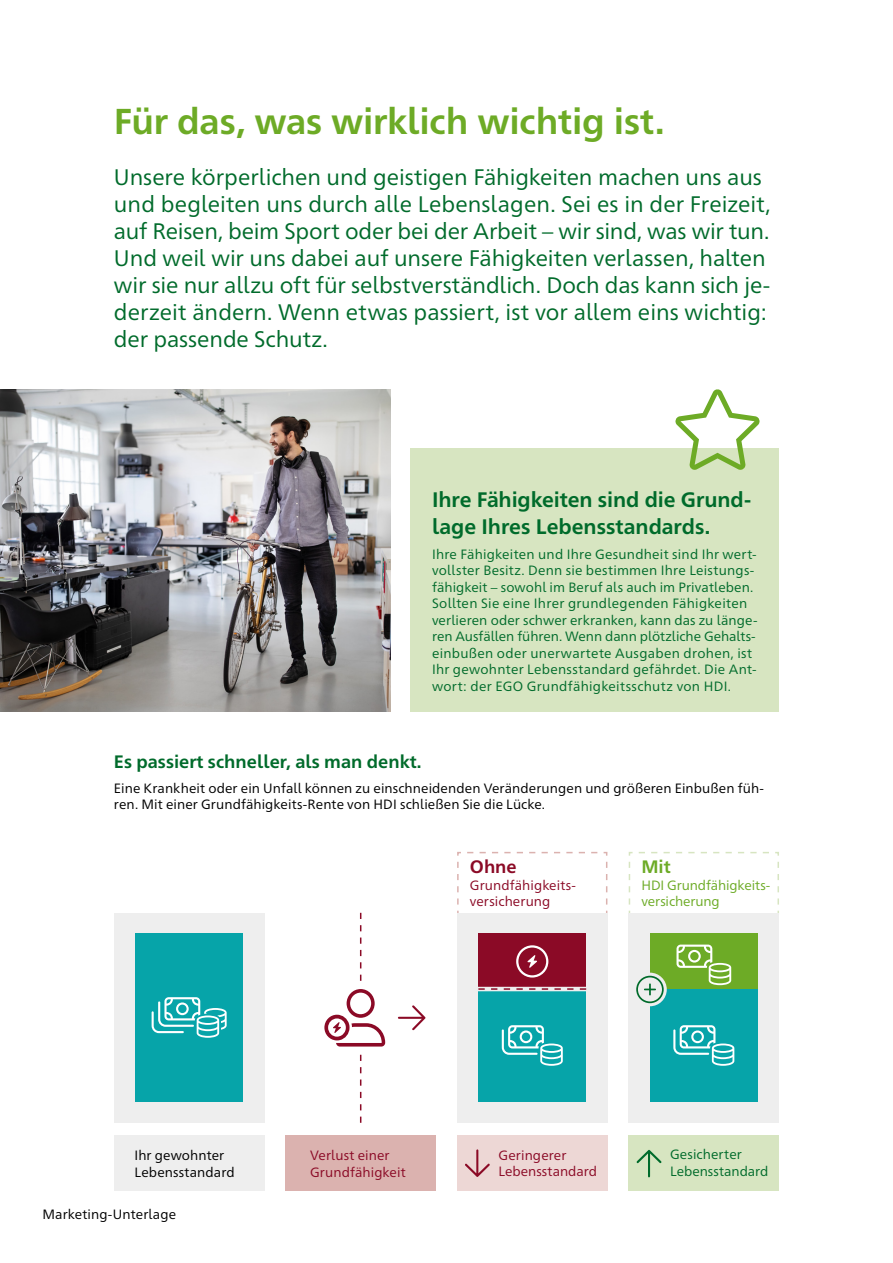
<style>
.page{position:relative;width:893px;height:1263px;background:#fff}
.page>*{position:absolute;margin:0;border:0;box-sizing:border-box;transform-origin:0 0}
.t1{font:700 36px "HDI Pro";letter-spacing:-.01em;color:#6dab26}
.t2{font:22.5px/27px "HDI Pro";letter-spacing:-.005em;color:#006b2b}
.t3{font:700 21px/27px "HDI Pro";color:#006b2b}
.t4{font:700 18px "HDI Pro";color:#006b2b}
.t5{font:700 18px "HDI Pro";color:#8b0a26}
.t6{font:700 18px "HDI Pro";color:#6dab26}
.t7{font:13.5px/16.5px "HDI Pro";letter-spacing:.015em;color:#006b2b}
.t8{font:13.5px/16.5px "HDI Pro";letter-spacing:.01em;color:#000}
.t9{font:13.5px/16.5px "HDI Pro";letter-spacing:.005em;color:#8b0a26}
.t10{font:13.5px/16.5px "HDI Pro";letter-spacing:-.005em;color:#6dab26}
</style>
<div class="page">
<svg style="left:457px;top:851px;width:151px;height:64px"></svg>
<svg style="left:628px;top:852px;width:151px;height:63px"></svg>
<div style="left:457px;top:913px;width:150px;height:210px;background:#eee"></div>
<div style="left:457px;top:1135px;width:150px;height:56px;background:#edd7d5"></div>
<div style="left:478px;top:933px;width:108px;height:56px;background:#8b0a26"></div>
<div style="left:114px;top:913px;width:150px;height:210px;background:#eee"></div>
<div style="left:114px;top:1135px;width:150px;height:56px;background:#eee"></div>
<div style="left:286px;top:1135px;width:150px;height:56px;background:#dbb2af"></div>
<div style="left:629px;top:913px;width:150px;height:210px;background:#eee"></div>
<div style="left:629px;top:1135px;width:150px;height:56px;background:#d7e5c1"></div>
<div style="left:135px;top:933px;width:108px;height:168px;background:#06a4a9"></div>
<div style="left:478px;top:989px;width:108px;height:112px;background:#06a4a9"></div>
<div style="left:650px;top:933px;width:108px;height:56px;background:#6dab26"></div>
<div style="left:650px;top:989px;width:108px;height:112px;background:#06a4a9"></div>
<img style="left:0;top:389px;width:390px;height:323px">
<div style="left:411px;top:448px;width:368px;height:264px;background:#d7e5c1"></div>
<svg style="left:675px;top:389px;width:85px;height:81px"></svg>
<svg style="left:152px;top:997px;width:75px;height:41px"></svg>
<svg style="left:673px;top:1025px;width:61px;height:41px"></svg>
<svg style="left:502px;top:1025px;width:61px;height:41px"></svg>
<svg style="left:676px;top:944px;width:55px;height:41px"></svg>
<svg style="left:360px;top:913px;width:1px;height:68px"></svg>
<svg style="left:360px;top:1055px;width:1px;height:68px"></svg>
<hr style="left:474px;top:987px;width:116px;height:4px;background:#eee">
<svg style="left:478px;top:988px;width:108px;height:2px"></svg>
<div style="left:633px;top:973px;width:34px;height:33px;background:#eee;border-radius:50%"></div>
<svg style="left:636px;top:976px;width:28px;height:27px"></svg>
<div style="left:516px;top:945px;width:32px;height:32px;border:2px solid #fff;border-radius:50%"></div>
<svg style="left:527px;top:955px;width:10px;height:13px"></svg>
<svg style="left:636px;top:1150px;width:25px;height:27px"></svg>
<svg style="left:465px;top:1149px;width:25px;height:28px"></svg>
<svg style="left:324px;top:989px;width:61px;height:57px"></svg>
<svg style="left:398px;top:1005px;width:28px;height:25px"></svg>
<h1 class="t1" style="left:114px;top:95px;width:552px">Für das, was wirklich wichtig ist.</h1>
<p class="t2" style="left:114px;top:162px;width:658px">Unsere körperlichen und geistigen Fähigkeiten machen uns aus und begleiten uns durch alle Lebenslagen. Sei es in der Freizeit, auf Reisen, beim Sport oder bei der Arbeit – wir sind, was wir tun.<br>Und weil wir uns dabei auf unsere Fähigkeiten verlassen, halten wir sie nur allzu oft für selbstverständlich. Doch das kann sich je&shy;derzeit ändern. Wenn etwas passiert, ist vor allem eins wichtig: der passende Schutz.</p>
<h3 class="t3" style="left:432px;top:484px;width:321px">Ihre Fähigkeiten sind die Grund&shy;lage Ihres Lebensstandards.</h3>
<p class="t7" style="left:432px;top:545px;width:327px">Ihre Fähigkeiten und Ihre Gesundheit sind Ihr wert&shy;vollster Besitz. Denn sie bestimmen Ihre Leistungs&shy;fähigkeit – sowohl im Beruf als auch im Privatleben.<br>Sollten Sie eine Ihrer grundlegenden Fähigkeiten verlieren oder schwer erkranken, kann das zu länge&shy;ren Ausfällen führen. Wenn dann plötzliche Gehalts&shy;einbußen oder unerwartete Ausgaben drohen, ist Ihr gewohnter Lebensstandard gefährdet. Die Ant&shy;wort: der EGO Grundfähigkeitsschutz von HDI.</p>
<h3 class="t4" style="left:114px;top:749px;width:309px">Es passiert schneller, als man denkt.</h3>
<p class="t8" style="left:114px;top:779px;width:652px">Eine Krankheit oder ein Unfall können zu einschneidenden Veränderungen und größeren Einbußen füh&shy;ren. Mit einer Grundfähigkeits-Rente von HDI schließen Sie die Lücke.</p>
<h3 class="t5" style="left:470px;top:854px;width:48px">Ohne</h3>
<p class="t9" style="left:470px;top:875px;width:108px">Grundfähigkeits&shy;versicherung</p>
<h3 class="t6" style="left:641px;top:854px;width:31px">Mit</h3>
<p class="t10" style="left:641px;top:875px;width:130px">HDI Grundfähigkeits&shy;versicherung</p>
<p class="t8" style="left:135px;top:1146px;width:102px">Ihr gewohnter<br>Lebensstandard</p>
<p class="t9" style="left:310px;top:1146px;width:97px">Verlust einer<br>Grundfähigkeit</p>
<p class="t8" style="left:43px;top:1205px;width:135px">Marketing-Unterlage</p>
<p class="t9" style="left:499px;top:1146px;width:100px">Geringerer<br>Lebensstandard</p>
<p class="t7" style="left:670px;top:1145px;width:100px">Gesicherter<br>Lebensstandard</p>
</div>
